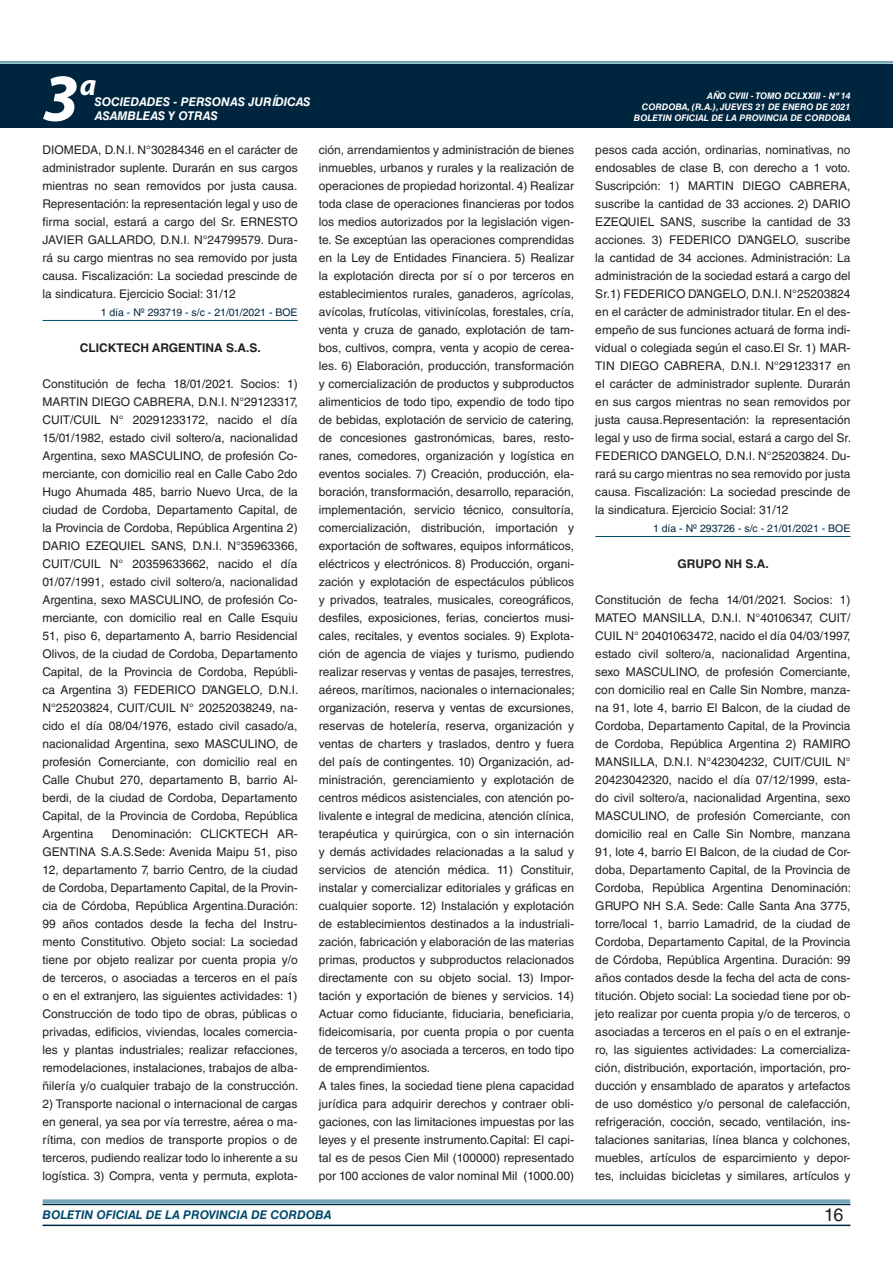
<style>
.page{position:relative;width:893px;height:1263px;background:#fff}
.page>*{position:absolute;margin:0;border:0;box-sizing:border-box;transform-origin:0 0}
.t1{font:italic 700 67.5px "Myriad Pro";color:#fff}
.t2{font:italic 700 30px "Myriad Pro";color:#fff}
.t3{font:18px "Helvetica LT Std";color:#231f20}
.t4{font:12px/18px "Helvetica LT Std";color:#231f20;text-align:justify}
.t5{font:italic 700 12px "Helvetica LT Std";color:#fff}
.t6{font:italic 700 12px "Helvetica LT Std";color:#004b6c}
.t7{font:700 12px "Helvetica LT Std";color:#231f20}
.t8{font:10.5px "Helvetica LT Std";color:#00263f}
.t9{font:italic 700 9px/10.8px "Helvetica LT Std";color:#fff;text-align:right}
</style>
<div class="page">
<div style="left:0;top:61px;width:893px;height:6px;background:#fff;opacity:.75"></div>
<div style="left:0;top:64px;width:893px;height:64px;background:#00263f"></div>
<hr style="left:43px;top:1224px;width:807px;height:2px;background:#00263f">
<div style="left:42px;top:1198px;width:809px;height:8px;background:#fff;opacity:.75"></div>
<hr style="left:43px;top:320px;width:255px;height:1px;background:#004b6c">
<hr style="left:595px;top:536px;width:255px;height:1px;background:#004b6c">
<h1 class="t1" style="left:43px;top:54px;width:38px">3</h1>
<h2 class="t2" style="left:80px;top:66px;width:18px">a</h2>
<p class="t5" style="left:95px;top:94px;width:217px">SOCIEDADES - PERSONAS JURÍDICAS</p>
<p class="t5" style="left:95px;top:109px;width:125px">ASAMBLEAS Y OTRAS</p>
<p class="t9" style="left:634px;top:91px;width:218px">AÑO CVIII - TOMO DCLXXIII - Nº 14<br>CORDOBA, (R.A.), JUEVES 21 DE ENERO DE 2021<br>BOLETIN OFICIAL DE LA PROVINCIA DE CORDOBA</p>
<p class="t4" style="left:43px;top:141px;width:257px">DIOMEDA, D.N.I. N°30284346 en el carácter de administrador suplente. Durarán en sus cargos mientras no sean removidos por justa causa.<br>Representación: la representación legal y uso de firma social, estará a cargo del Sr. ERNESTO JAVIER GALLARDO, D.N.I. N°24799579. Dura&shy;rá su cargo mientras no sea removido por justa causa. Fiscalización: La sociedad prescinde de la sindicatura. Ejercicio Social: 31/12</p>
<p class="t8" style="left:101px;top:306px;width:198px">1 día - Nº 293719 - s/c - 21/01/2021 - BOE</p>
<p class="t7" style="left:80px;top:340px;width:183px">CLICKTECH ARGENTINA S.A.S.</p>
<p class="t4" style="left:43px;top:375px;width:257px">Constitución de fecha 18/01/2021. Socios: 1)<br>MARTIN DIEGO CABRERA, D.N.I. N°29123317, CUIT/CUIL N° 20291233172, nacido el día 15/01/1982, estado civil soltero/a, nacionalidad Argentina, sexo MASCULINO, de profesión Co&shy;merciante, con domicilio real en Calle Cabo 2do Hugo Ahumada 485, barrio Nuevo Urca, de la ciudad de Cordoba, Departamento Capital, de la Provincia de Cordoba, República Argentina 2)<br>DARIO EZEQUIEL SANS, D.N.I. N°35963366, CUIT/CUIL N° 20359633662, nacido el día 01/07/1991, estado civil soltero/a, nacionalidad Argentina, sexo MASCULINO, de profesión Co&shy;merciante, con domicilio real en Calle Esquiu 51, piso 6, departamento A, barrio Residencial Olivos, de la ciudad de Cordoba, Departamento Capital, de la Provincia de Cordoba, Repúbli&shy;ca Argentina 3) FEDERICO D’ANGELO, D.N.I.<br>N°25203824, CUIT/CUIL N° 20252038249, na&shy;cido el día 08/04/1976, estado civil casado/a, nacionalidad Argentina, sexo MASCULINO, de profesión Comerciante, con domicilio real en Calle Chubut 270, departamento B, barrio Al&shy;berdi, de la ciudad de Cordoba, Departamento Capital, de la Provincia de Cordoba, República Argentina</p>
<p class="t4" style="left:43px;top:825px;width:257px;text-indent:69px">Denominación: CLICKTECH AR-GENTINA S.A.S.Sede: Avenida Maipu 51, piso 12, departamento 7, barrio Centro, de la ciudad de Cordoba, Departamento Capital, de la Provin&shy;cia de Córdoba, República Argentina.Duración:<br>99 años contados desde la fecha del Instru&shy;mento Constitutivo. Objeto social: La sociedad tiene por objeto realizar por cuenta propia y/o de terceros, o asociadas a terceros en el país o en el extranjero, las siguientes actividades: 1)<br>Construcción de todo tipo de obras, públicas o privadas, edificios, viviendas, locales comercia&shy;les y plantas industriales; realizar refacciones, remodelaciones, instalaciones, trabajos de alba&shy;ñilería y/o cualquier trabajo de la construcción.</p>
<p class="t4" style="left:43px;top:1095px;width:257px">2) Transporte nacional o internacional de cargas en general, ya sea por vía terrestre, aérea o ma&shy;rítima, con medios de transporte propios o de terceros, pudiendo realizar todo lo inherente a su logística. 3) Compra, venta y permuta, explota-</p>
<p class="t4" style="left:319px;top:141px;width:257px;text-align:left">ción, arrendamientos y administración de bienes inmuebles, urbanos y rurales y la realización de operaciones de propiedad horizontal. 4) Realizar toda clase de operaciones financieras por todos los medios autorizados por la legislación vigen&shy;te. Se exceptúan las operaciones comprendidas en la Ley de Entidades Financiera. 5) Realizar la explotación directa por sí o por terceros en establecimientos rurales, ganaderos, agrícolas, avícolas, frutícolas, vitivinícolas, forestales, cría, venta y cruza de ganado, explotación de tam&shy;bos, cultivos, compra, venta y acopio de cerea&shy;les. 6) Elaboración, producción, transformación y comercialización de productos y subproductos alimenticios de todo tipo, expendio de todo tipo de bebidas, explotación de servicio de catering, de concesiones gastronómicas, bares, resto&shy;ranes, comedores, organización y logística en eventos sociales. 7) Creación, producción, ela&shy;boración, transformación, desarrollo, reparación, implementación, servicio técnico, consultoría, comercialización, distribución, importación y exportación de softwares, equipos informáticos, eléctricos y electrónicos. 8) Producción, organi&shy;zación y explotación de espectáculos públicos y privados, teatrales, musicales, coreográficos, desfiles, exposiciones, ferias, conciertos musi&shy;cales, recitales, y eventos sociales. 9) Explota&shy;ción de agencia de viajes y turismo, pudiendo realizar reservas y ventas de pasajes, terrestres, aéreos, marítimos, nacionales o internacionales; organización, reserva y ventas de excursiones, reservas de hotelería, reserva, organización y ventas de charters y traslados, dentro y fuera del país de contingentes. 10) Organización, ad&shy;ministración, gerenciamiento y explotación de centros médicos asistenciales, con atención po&shy;livalente e integral de medicina, atención clínica, terapéutica y quirúrgica, con o sin internación y demás actividades relacionadas a la salud y servicios de atención médica. 11) Constituir, instalar y comercializar editoriales y gráficas en cualquier soporte. 12) Instalación y explotación de establecimientos destinados a la industriali&shy;zación, fabricación y elaboración de las materias primas, productos y subproductos relacionados directamente con su objeto social. 13) Impor&shy;tación y exportación de bienes y servicios. 14)<br>Actuar como fiduciante, fiduciaria, beneficiaria, fideicomisaria, por cuenta propia o por cuenta de terceros y/o asociada a terceros, en todo tipo de emprendimientos.<br>A tales fines, la sociedad tiene plena capacidad jurídica para adquirir derechos y contraer obli&shy;gaciones, con las limitaciones impuestas por las leyes y el presente instrumento.Capital: El capi&shy;tal es de pesos Cien Mil (100000) representado por 100 acciones de valor nominal Mil (1000.00)</p>
<p class="t4" style="left:595px;top:141px;width:257px">pesos cada acción, ordinarias, nominativas, no endosables de clase B, con derecho a 1 voto.<br>Suscripción: 1) MARTIN DIEGO CABRERA, suscribe la cantidad de 33 acciones. 2) DARIO EZEQUIEL SANS, suscribe la cantidad de 33 acciones. 3) FEDERICO D’ANGELO, suscribe la cantidad de 34 acciones. Administración: La administración de la sociedad estará a cargo del Sr.1) FEDERICO D’ANGELO, D.N.I. N°25203824 en el carácter de administrador titular. En el des&shy;empeño de sus funciones actuará de forma indi&shy;vidual o colegiada según el caso.El Sr. 1) MAR-TIN DIEGO CABRERA, D.N.I. N°29123317 en el carácter de administrador suplente. Durarán en sus cargos mientras no sean removidos por justa causa.Representación: la representación legal y uso de firma social, estará a cargo del Sr.<br>FEDERICO D’ANGELO, D.N.I. N°25203824. Du&shy;rará su cargo mientras no sea removido por justa causa. Fiscalización: La sociedad prescinde de la sindicatura. Ejercicio Social: 31/12</p>
<p class="t8" style="left:653px;top:522px;width:199px">1 día - Nº 293726 - s/c - 21/01/2021 - BOE</p>
<p class="t7" style="left:678px;top:556px;width:93px">GRUPO NH S.A.</p>
<p class="t4" style="left:595px;top:591px;width:257px">Constitución de fecha 14/01/2021. Socios: 1)<br>MATEO MANSILLA, D.N.I. N°40106347, CUIT/ CUIL N° 20401063472, nacido el día 04/03/1997, estado civil soltero/a, nacionalidad Argentina, sexo MASCULINO, de profesión Comerciante, con domicilio real en Calle Sin Nombre, manza&shy;na 91, lote 4, barrio El Balcon, de la ciudad de Cordoba, Departamento Capital, de la Provincia de Cordoba, República Argentina 2) RAMIRO MANSILLA, D.N.I. N°42304232, CUIT/CUIL N° 20423042320, nacido el día 07/12/1999, esta&shy;do civil soltero/a, nacionalidad Argentina, sexo MASCULINO, de profesión Comerciante, con domicilio real en Calle Sin Nombre, manzana 91, lote 4, barrio El Balcon, de la ciudad de Cor&shy;doba, Departamento Capital, de la Provincia de Cordoba, República Argentina Denominación:<br>GRUPO NH S.A. Sede: Calle Santa Ana 3775, torre/local 1, barrio Lamadrid, de la ciudad de Cordoba, Departamento Capital, de la Provincia de Córdoba, República Argentina. Duración: 99 años contados desde la fecha del acta de cons&shy;titución. Objeto social: La sociedad tiene por ob&shy;jeto realizar por cuenta propia y/o de terceros, o asociadas a terceros en el país o en el extranje&shy;ro, las siguientes actividades: La comercializa&shy;ción, distribución, exportación, importación, pro&shy;ducción y ensamblado de aparatos y artefactos de uso doméstico y/o personal de calefacción, refrigeración, cocción, secado, ventilación, ins&shy;talaciones sanitarias, línea blanca y colchones, muebles, artículos de esparcimiento y depor&shy;tes, incluidas bicicletas y similares, artículos y</p>
<p class="t6" style="left:43px;top:1208px;width:290px">BOLETIN OFICIAL DE LA PROVINCIA DE CORDOBA</p>
<h3 class="t3" style="left:824px;top:1204px;width:21px">16</h3>
</div>
